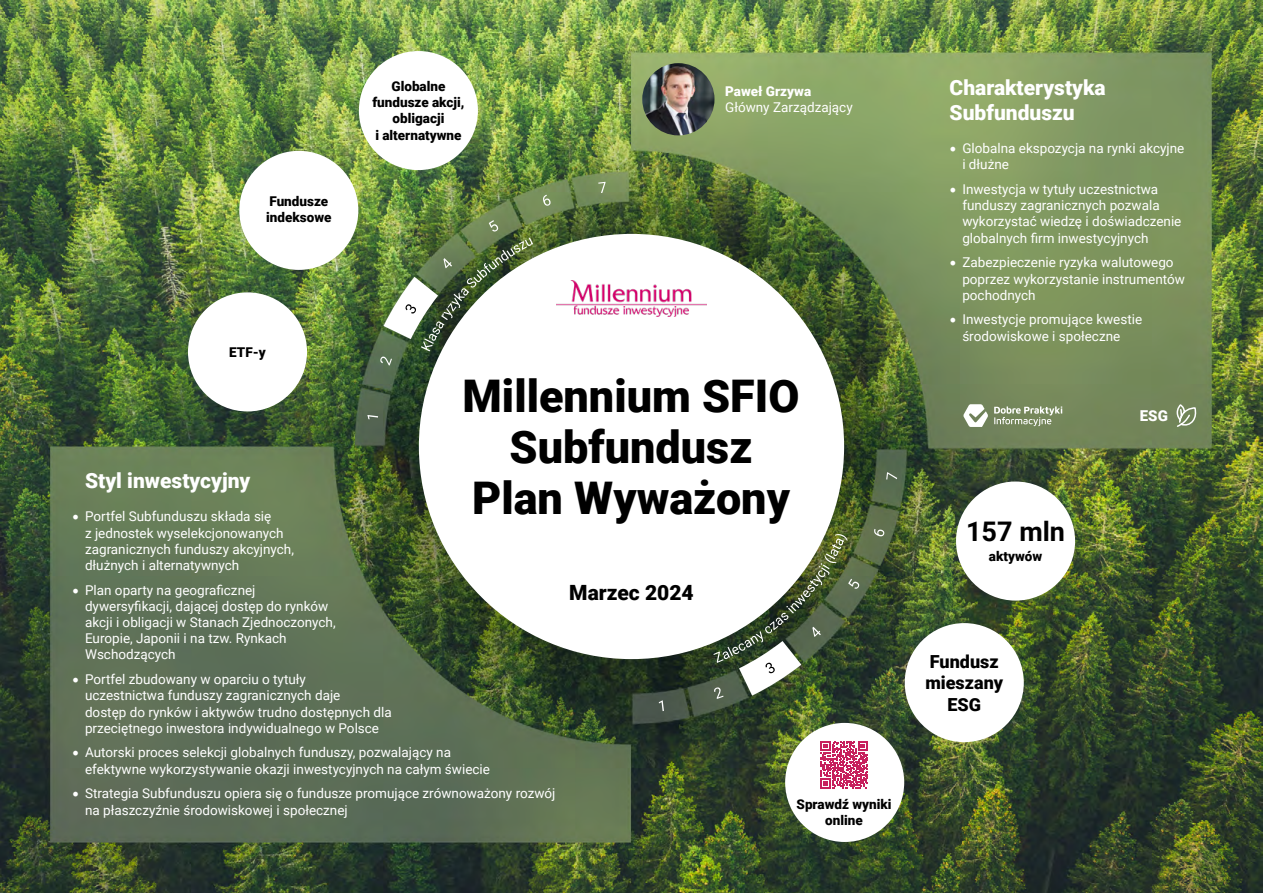
<style>
.page{position:relative;width:1263px;height:893px;background:#fff}
.page>*{position:absolute;margin:0;border:0;box-sizing:border-box;transform-origin:0 0}
.t1{font:900 45px/51px "Roboto";color:#000;text-align:center}
.t2{font:700 27px "Roboto";color:#000}
.t3{font:900 21px/25.2px "Roboto";color:#fff}
.t4{font:900 21px "Roboto";color:#000}
.t5{font:900 18px/21.6px "Roboto";color:#000;text-align:center}
.t6{font:900 15px "Roboto";color:#fff}
.t7{font:13.5px/16.2px "Roboto";color:#fff}
.t8{font:900 13.5px/16.2px "Roboto";color:#000;text-align:center}
.t9{font:900 13.5px "Roboto";color:#fff}
.s1{font-family:"Minion Pro";font-size:18px}
</style>
<div class="page">
<img style="left:0;top:0;width:1263px;height:893px">
<div style="left:419px;top:234px;width:425px;height:425px;background:#fff;border-radius:50%"></div>
<img style="left:642px;top:63px;width:72px;height:72px;border-radius:36px">
<img style="left:556px;top:280px;width:151px;height:36px">
<div style="left:188px;top:292px;width:119px;height:119px;background:#fff;border-radius:50%"></div>
<div style="left:239px;top:151px;width:119px;height:119px;background:#fff;border-radius:50%"></div>
<div style="left:359px;top:51px;width:119px;height:119px;background:#fff;border-radius:50%"></div>
<div style="left:956px;top:481px;width:119px;height:120px;background:#fff;border-radius:50%"></div>
<div style="left:905px;top:623px;width:119px;height:119px;background:#fff;border-radius:50%"></div>
<div style="left:785px;top:723px;width:119px;height:119px;background:#fff;border-radius:50%"></div>
<svg style="left:820px;top:741px;width:48px;height:47px"></svg>
<svg style="left:659px;top:700px;width:5px;height:11px"></svg>
<svg style="left:713px;top:534px;width:146px;height:165px"></svg>
<svg style="left:874px;top:529px;width:10px;height:7px"></svg>
<svg style="left:886px;top:472px;width:11px;height:8px"></svg>
<svg style="left:367px;top:415px;width:11px;height:4px"></svg>
<svg style="left:489px;top:220px;width:9px;height:12px"></svg>
<svg style="left:543px;top:195px;width:8px;height:11px"></svg>
<svg style="left:598px;top:182px;width:7px;height:11px"></svg>
<svg style="left:963px;top:404px;width:25px;height:23px"></svg>
<svg style="left:994px;top:406px;width:68px;height:20px"></svg>
<img style="left:380px;top:238px;width:153px;height:128px">
<svg style="left:1175px;top:403px;width:21px;height:25px"></svg>
<p class="t8" style="left:266px;top:192px;width:67px;text-align:left">Fundusze indeksowe</p>
<p class="t8" style="left:372px;top:78px;width:94px">Globalne fundusze akcji, obligacji<br>i alternatywne</p>
<p class="t8" style="left:229px;top:344px;width:38px">ETF-y</p>
<p class="t9" style="left:725px;top:82px;width:87px">Paweł Grzywa</p>
<p class="t7" style="left:725px;top:99px;width:129px">Główny Zarządzający</p>
<h1 class="t1" style="left:462px;top:369px;width:338px">Millennium SFIO<br>Subfundusz<br>Plan Wyważony</h1>
<h3 class="t3" style="left:85px;top:467px;width:167px">Styl inwestycyjny</h3>
<p class="t7" style="left:85px;top:508px;width:210px;text-indent:-13px"><span class="s1">•</span> Portfel Subfunduszu składa się<br>z jednostek wyselekcjonowanych zagranicznych funduszy akcyjnych, dłużnych i alternatywnych</p>
<p class="t7" style="left:85px;top:581px;width:252px;text-indent:-13px"><span class="s1">•</span> Plan oparty na geograficznej dywersyfikacji, dającej dostęp do rynków akcji i obligacji w Stanach Zjednoczonych, Europie, Japonii i na tzw. Rynkach Wschodzących</p>
<p class="t7" style="left:85px;top:671px;width:308px;text-indent:-13px"><span class="s1">•</span> Portfel zbudowany w oparciu o tytuły<br>uczestnictwa funduszy zagranicznych daje<br>dostęp do rynków i aktywów trudno dostępnych dla przeciętnego inwestora indywidualnego w Polsce</p>
<p class="t7" style="left:85px;top:744px;width:406px;text-indent:-13px"><span class="s1">•</span> Autorski proces selekcji globalnych funduszy, pozwalający na efektywne wykorzystywanie okazji inwestycyjnych na całym świecie</p>
<p class="t7" style="left:85px;top:785px;width:472px;text-indent:-13px"><span class="s1">•</span> Strategia Subfunduszu opiera się o fundusze promujące zrównoważony rozwój na płaszczyźnie środowiskowej i społecznej</p>
<h3 class="t4" style="left:569px;top:578px;width:126px">Marzec 2024</h3>
<p class="t8" style="left:796px;top:795px;width:97px">Sprawdź wyniki online</p>
<h3 class="t3" style="left:949px;top:74px;width:158px">Charakterystyka<br>Subfunduszu</h3>
<p class="t7" style="left:962px;top:140px;width:224px;text-indent:-13px"><span class="s1">•</span> Globalna ekspozycja na rynki akcyjne i dłużne</p>
<p class="t7" style="left:962px;top:181px;width:221px;text-indent:-13px"><span class="s1">•</span> Inwestycja w tytuły uczestnictwa funduszy zagranicznych pozwala wykorzystać wiedzę i doświadczenie globalnych firm inwestycyjnych</p>
<p class="t7" style="left:962px;top:254px;width:224px;text-indent:-13px"><span class="s1">•</span> Zabezpieczenie ryzyka walutowego poprzez wykorzystanie instrumentów pochodnych</p>
<p class="t7" style="left:962px;top:311px;width:181px;text-indent:-13px"><span class="s1">•</span> Inwestycje promujące kwestie środowiskowe i społeczne</p>
<h2 class="t2" style="left:966px;top:512px;width:100px">157 mln</h2>
<p class="t8" style="left:989px;top:548px;width:55px">aktywów</p>
<h3 class="t5" style="left:925px;top:650px;width:79px">Fundusz mieszany<br>ESG</h3>
<p class="t6" style="left:1140px;top:405px;width:30px">ESG</p>
</div>
